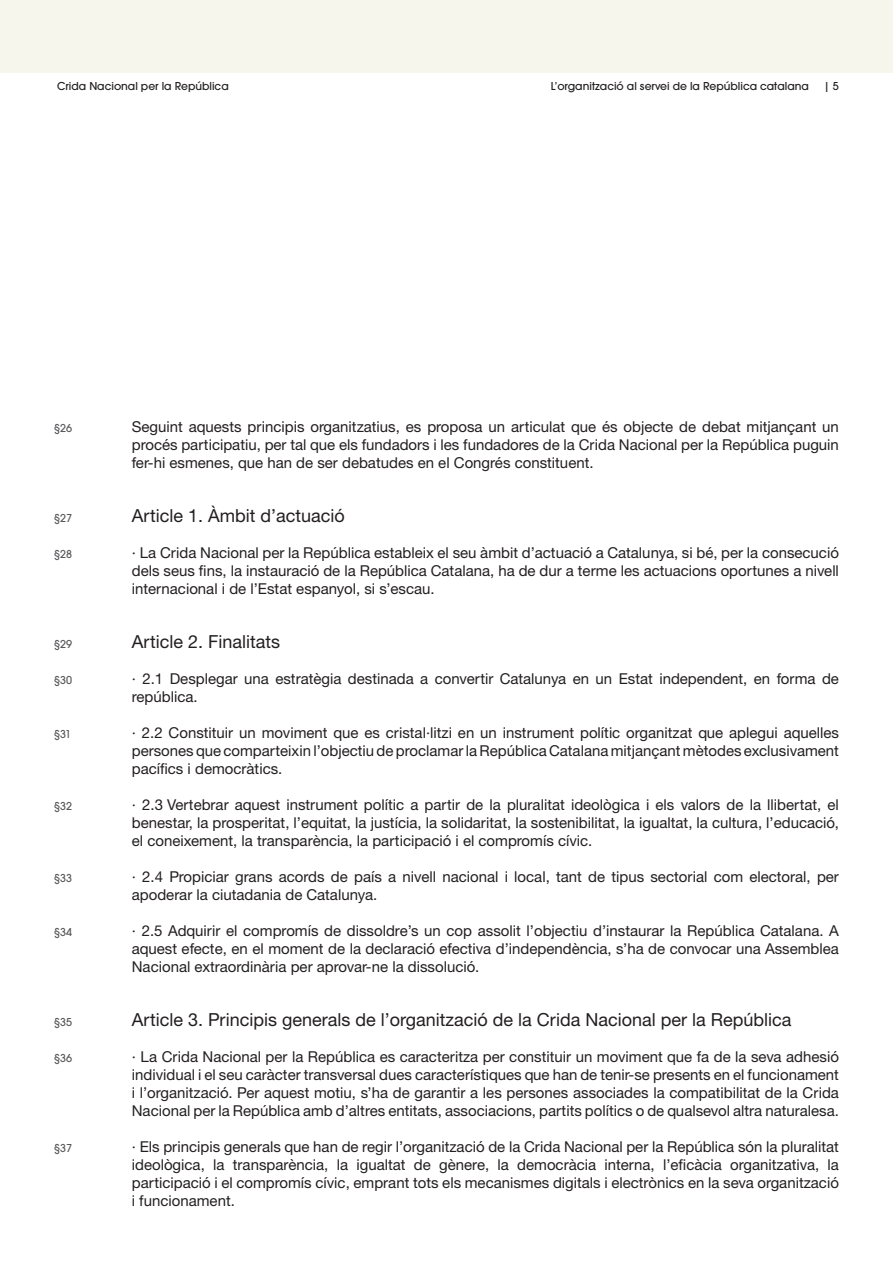
<style>
.page{position:relative;width:893px;height:1263px;background:#fff}
.page>*{position:absolute;margin:0;border:0;box-sizing:border-box;transform-origin:0 0}
.t1{font:18px "Helvetica Neue CE";color:#231f20}
.t2{font:15px/18px "Helvetica Neue CE";color:#231f20;text-align:justify}
.t3{font:500 12px "Avant Gard EF";color:#231f20}
.t4{font:500 12px "Avant Gard EF";color:#57585a}
</style>
<div class="page">
<div style="left:0;top:0;width:893px;height:72px;background:#f7f6ed"></div>
<p class="t3" style="left:57px;top:79px;width:173px">Crida Nacional per la República</p>
<p class="t3" style="left:551px;top:79px;width:260px">L’organització al servei de la República catalana</p>
<p class="t3" style="left:824px;top:79px;width:16px">| 5</p>
<p class="t4" style="left:54px;top:421px;width:19px">§26</p>
<p class="t4" style="left:54px;top:511px;width:19px">§27</p>
<p class="t4" style="left:54px;top:547px;width:19px">§28</p>
<p class="t4" style="left:54px;top:637px;width:19px">§29</p>
<p class="t4" style="left:54px;top:673px;width:19px">§30</p>
<p class="t4" style="left:54px;top:727px;width:19px">§31</p>
<p class="t4" style="left:54px;top:799px;width:19px">§32</p>
<p class="t4" style="left:54px;top:871px;width:19px">§33</p>
<p class="t4" style="left:54px;top:925px;width:19px">§34</p>
<p class="t4" style="left:54px;top:1015px;width:19px">§35</p>
<p class="t4" style="left:54px;top:1051px;width:19px">§36</p>
<p class="t4" style="left:54px;top:1141px;width:19px">§37</p>
<p class="t2" style="left:132px;top:418px;width:709px">Seguint aquests principis organitzatius, es proposa un articulat que és objecte de debat mitjançant un procés participatiu, per tal que els fundadors i les fundadores de la Crida Nacional per la República puguin fer-hi esmenes, que han de ser debatudes en el Congrés constituent.</p>
<p class="t1" style="left:132px;top:505px;width:215px">Article 1. Àmbit d’actuació</p>
<p class="t2" style="left:132px;top:544px;width:709px">· La Crida Nacional per la República estableix el seu àmbit d’actuació a Catalunya, si bé, per la consecució dels seus fins, la instauració de la República Catalana, ha de dur a terme les actuacions oportunes a nivell internacional i de l’Estat espanyol, si s’escau.</p>
<p class="t1" style="left:132px;top:631px;width:150px">Article 2. Finalitats</p>
<p class="t2" style="left:132px;top:670px;width:709px">· 2.1 Desplegar una estratègia destinada a convertir Catalunya en un Estat independent, en forma de república.</p>
<p class="t2" style="left:132px;top:724px;width:709px">· 2.2 Constituir un moviment que es cristal·litzi en un instrument polític organitzat que aplegui aquelles persones que comparteixin l’objectiu de proclamar la República Catalana mitjançant mètodes exclusivament pacífics i democràtics.</p>
<p class="t2" style="left:132px;top:796px;width:709px">· 2.3 Vertebrar aquest instrument polític a partir de la pluralitat ideològica i els valors de la llibertat, el benestar, la prosperitat, l’equitat, la justícia, la solidaritat, la sostenibilitat, la igualtat, la cultura, l’educació, el coneixement, la transparència, la participació i el compromís cívic.</p>
<p class="t2" style="left:132px;top:868px;width:709px">· 2.4 Propiciar grans acords de país a nivell nacional i local, tant de tipus sectorial com electoral, per apoderar la ciutadania de Catalunya.</p>
<p class="t2" style="left:132px;top:922px;width:709px">· 2.5 Adquirir el compromís de dissoldre’s un cop assolit l’objectiu d’instaurar la República Catalana. A aquest efecte, en el moment de la declaració efectiva d’independència, s’ha de convocar una Assemblea Nacional extraordinària per aprovar-ne la dissolució.</p>
<p class="t1" style="left:132px;top:1009px;width:661px">Article 3. Principis generals de l’organització de la Crida Nacional per la República</p>
<p class="t2" style="left:132px;top:1048px;width:709px">· La Crida Nacional per la República es caracteritza per constituir un moviment que fa de la seva adhesió individual i el seu caràcter transversal dues característiques que han de tenir-se presents en el funcionament i l’organització. Per aquest motiu, s’ha de garantir a les persones associades la compatibilitat de la Crida Nacional per la República amb d’altres entitats, associacions, partits polítics o de qualsevol altra naturalesa.</p>
<p class="t2" style="left:132px;top:1138px;width:709px">· Els principis generals que han de regir l’organització de la Crida Nacional per la República són la pluralitat ideològica, la transparència, la igualtat de gènere, la democràcia interna, l’eficàcia organitzativa, la participació i el compromís cívic, emprant tots els mecanismes digitals i electrònics en la seva organització i funcionament.</p>
</div>
